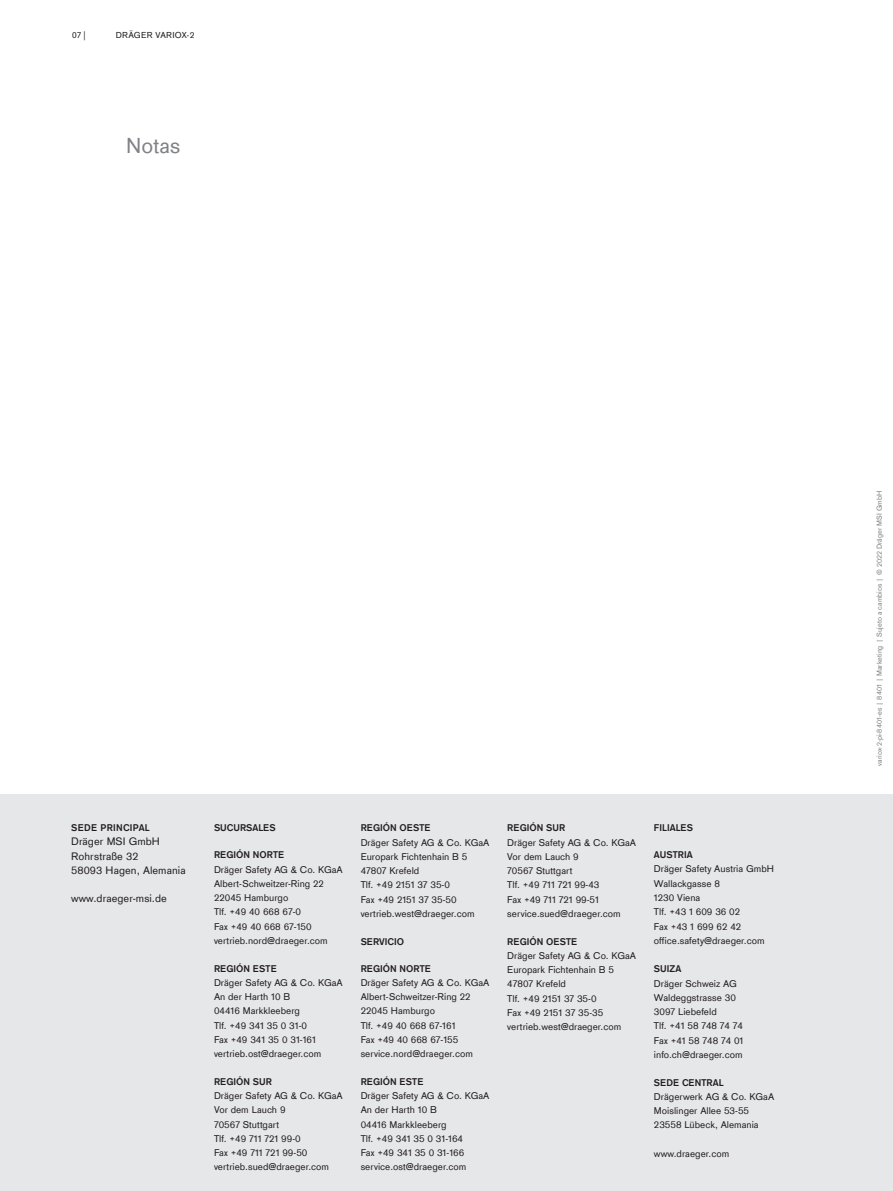
<style>
.page{position:relative;width:893px;height:1191px;background:#fff}
.page>*{position:absolute;margin:0;border:0;box-sizing:border-box;transform-origin:0 0}
.t1{font:22.5px "Draeger San";color:#808285}
.t2{font:11.25px/14.2px "Draeger San";letter-spacing:.005em;color:#231f20}
.t3{font:10.2px/14.2px "Draeger San";color:#231f20}
.t4{font:700 10.2px "Draeger San";color:#231f20}
.t5{font:700 10.2px "Draeger San";letter-spacing:.025em;color:#231f20}
.t6{font:9px "Draeger San";letter-spacing:.025em;color:#231f20}
.t7{font:9px "Myriad Pro";color:#231f20}
.t8{font:7.5px "Draeger San";color:#808285}
</style>
<div class="page">
<div style="left:0;top:794px;width:893px;height:397px;background:#e6e7e9"></div>
<p class="t7" style="left:72px;top:30px;width:15px">07 |</p>
<p class="t6" style="left:116px;top:29px;width:80px">DRÄGER VARIOX-2</p>
<h1 class="t1" style="left:126px;top:130px;width:56px">Notas</h1>
<p class="t5" style="left:71px;top:820px;width:80px">SEDE PRINCIPAL</p>
<p class="t2" style="left:71px;top:833px;width:116px">Dräger MSI GmbH<br>Rohrstraße 32<br>58093 Hagen, Alemania</p>
<p class="t2" style="left:71px;top:890px;width:97px">www.draeger-msi.de</p>
<p class="t4" style="left:214px;top:821px;width:63px">SUCURSALES</p>
<p class="t4" style="left:214px;top:848px;width:72px">REGIÓN NORTE</p>
<p class="t3" style="left:214px;top:861px;width:130px">Dräger Safety AG &amp; Co. KGaA<br>Albert-Schweitzer-Ring 22<br>22045 Hamburgo<br>Tlf. +49 40 668 67-0<br>Fax +49 40 668 67-150 vertrieb.nord@draeger.com</p>
<p class="t4" style="left:214px;top:961px;width:64px">REGIÓN ESTE</p>
<p class="t3" style="left:214px;top:975px;width:130px">Dräger Safety AG &amp; Co. KGaA<br>An der Harth 10 B<br>04416 Markkleeberg<br>Tlf. +49 341 35 0 31-0<br>Fax +49 341 35 0 31-161 vertrieb.ost@draeger.com</p>
<p class="t4" style="left:214px;top:1074px;width:59px">REGIÓN SUR</p>
<p class="t3" style="left:214px;top:1088px;width:130px">Dräger Safety AG &amp; Co. KGaA<br>Vor dem Lauch 9<br>70567 Stuttgart<br>Tlf. +49 711 721 99-0<br>Fax +49 711 721 99-50 vertrieb.sued@draeger.com</p>
<p class="t4" style="left:361px;top:821px;width:72px">REGIÓN OESTE</p>
<p class="t3" style="left:361px;top:834px;width:130px">Dräger Safety AG &amp; Co. KGaA<br>Europark Fichtenhain B 5<br>47807 Krefeld<br>Tlf. +49 2151 37 35-0<br>Fax +49 2151 37 35-50 vertrieb.west@draeger.com</p>
<p class="t4" style="left:361px;top:934px;width:45px">SERVICIO</p>
<p class="t4" style="left:361px;top:961px;width:72px">REGIÓN NORTE</p>
<p class="t3" style="left:361px;top:974px;width:130px">Dräger Safety AG &amp; Co. KGaA<br>Albert-Schweitzer-Ring 22<br>22045 Hamburgo<br>Tlf. +49 40 668 67-161<br>Fax +49 40 668 67-155 service.nord@draeger.com</p>
<p class="t4" style="left:361px;top:1074px;width:64px">REGIÓN ESTE</p>
<p class="t3" style="left:361px;top:1088px;width:130px">Dräger Safety AG &amp; Co. KGaA<br>An der Harth 10 B<br>04416 Markkleeberg<br>Tlf. +49 341 35 0 31-164<br>Fax +49 341 35 0 31-166 service.ost@draeger.com</p>
<p class="t4" style="left:507px;top:821px;width:59px">REGIÓN SUR</p>
<p class="t3" style="left:507px;top:834px;width:130px">Dräger Safety AG &amp; Co. KGaA<br>Vor dem Lauch 9<br>70567 Stuttgart<br>Tlf. +49 711 721 99-43<br>Fax +49 711 721 99-51 service.sued@draeger.com</p>
<p class="t4" style="left:507px;top:934px;width:72px">REGIÓN OESTE</p>
<p class="t3" style="left:507px;top:947px;width:130px">Dräger Safety AG &amp; Co. KGaA<br>Europark Fichtenhain B 5<br>47807 Krefeld<br>Tlf. +49 2151 37 35-0<br>Fax +49 2151 37 35-35 vertrieb.west@draeger.com</p>
<p class="t4" style="left:654px;top:821px;width:41px">FILIALES</p>
<p class="t4" style="left:654px;top:848px;width:40px">AUSTRIA</p>
<p class="t3" style="left:654px;top:861px;width:122px">Dräger Safety Austria GmbH<br>Wallackgasse 8<br>1230 Viena<br>Tlf. +43 1 609 36 02<br>Fax +43 1 699 62 42 office.safety@draeger.com</p>
<p class="t4" style="left:654px;top:962px;width:29px">SUIZA</p>
<p class="t3" style="left:654px;top:975px;width:91px">Dräger Schweiz AG<br>Waldeggstrasse 30<br>3097 Liebefeld<br>Tlf. +41 58 748 74 74<br>Fax +41 58 748 74 01 info.ch@draeger.com</p>
<p class="t4" style="left:654px;top:1075px;width:71px">SEDE CENTRAL</p>
<p class="t3" style="left:654px;top:1088px;width:122px">Drägerwerk AG &amp; Co. KGaA<br>Moislinger Allee 53-55<br>23558 Lübeck, Alemania</p>
<p class="t3" style="left:654px;top:1145px;width:77px">www.draeger.com</p>
<p class="t8" style="left:874px;top:765px;width:276px;rotate:-90deg">variox-2-pi-8401-es | 8401 | Marketing | Sujeto a cambios | © 2022 Dräger MSI GmbH</p>
</div>
